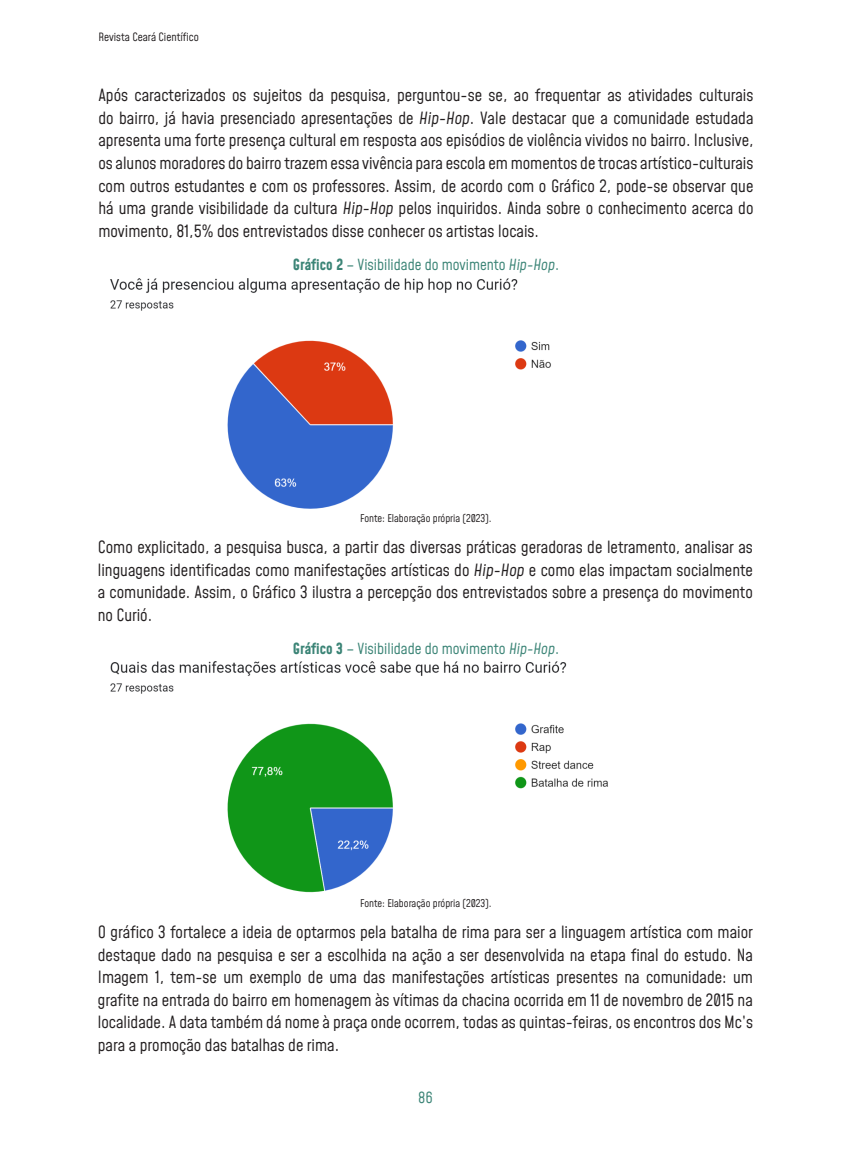
<style>
.page{position:relative;width:851px;height:1149px;background:#fff}
.page>*{position:absolute;margin:0;border:0;box-sizing:border-box;transform-origin:0 0}
.corpo_texto_Mohave{font:16.5px/22.5px "Mohave";color:#231f20;text-align:justify}
.figura_header_Mohave{font:15px "Mohave";color:#3b8476}
.t1{font:11.25px "Mohave";color:#231f20}
.figura_fonte_Mohave{font:10.5px "Mohave";color:#231f20}
.s1{font-style:italic}
.s2{font-weight:700}
</style>
<div class="page">
<img style="left:110px;top:278px;width:441px;height:231px">
<img style="left:110px;top:661px;width:498px;height:232px">
<p class="t1" style="left:98px;top:29px;width:102px">Revista Ceará Científico</p>
<p class="corpo_texto_Mohave" style="left:98px;top:85px;width:656px">Após caracterizados os sujeitos da pesquisa, perguntou-se se, ao frequentar as atividades culturais do bairro, já havia presenciado apresentações de <span class="s1">Hip-Hop</span>. Vale destacar que a comunidade estudada apresenta uma forte presença cultural em resposta aos episódios de violência vividos no bairro. Inclusive, os alunos moradores do bairro trazem essa vivência para escola em momentos de trocas artístico-culturais com outros estudantes e com os professores. Assim, de acordo com o Gráfico 2, pode-se observar que há uma grande visibilidade da cultura <span class="s1">Hip-Hop</span> pelos inquiridos. Ainda sobre o conhecimento acerca do movimento, 81,5% dos entrevistados disse conhecer os artistas locais.</p>
<p class="figura_header_Mohave" style="left:293px;top:255px;width:268px"><span class="s2">Gráfico 2</span> – Visibilidade do movimento <span class="s1">Hip-Hop</span>.</p>
<p class="figura_fonte_Mohave" style="left:360px;top:511px;width:133px">Fonte: Elaboração própria (2023).</p>
<p class="corpo_texto_Mohave" style="left:98px;top:537px;width:656px">Como explicitado, a pesquisa busca, a partir das diversas práticas geradoras de letramento, analisar as linguagens identificadas como manifestações artísticas do <span class="s1">Hip-Hop</span> e como elas impactam socialmente a comunidade. Assim, o Gráfico 3 ilustra a percepção dos entrevistados sobre a presença do movimento no Curió.</p>
<p class="figura_header_Mohave" style="left:293px;top:639px;width:268px"><span class="s2">Gráfico 3</span> – Visibilidade do movimento <span class="s1">Hip-Hop</span>.</p>
<p class="figura_fonte_Mohave" style="left:360px;top:895px;width:133px">Fonte: Elaboração própria (2023).</p>
<p class="corpo_texto_Mohave" style="left:98px;top:921px;width:656px">O gráfico 3 fortalece a ideia de optarmos pela batalha de rima para ser a linguagem artística com maior destaque dado na pesquisa e ser a escolhida na ação a ser desenvolvida na etapa final do estudo. Na Imagem 1, tem-se um exemplo de uma das manifestações artísticas presentes na comunidade: um grafite na entrada do bairro em homenagem às vítimas da chacina ocorrida em 11 de novembro de 2015 na localidade. A data também dá nome à praça onde ocorrem, todas as quintas-feiras, os encontros dos Mc’s para a promoção das batalhas de rima.</p>
<p class="figura_header_Mohave" style="left:418px;top:1087px;width:16px">86</p>
</div>
